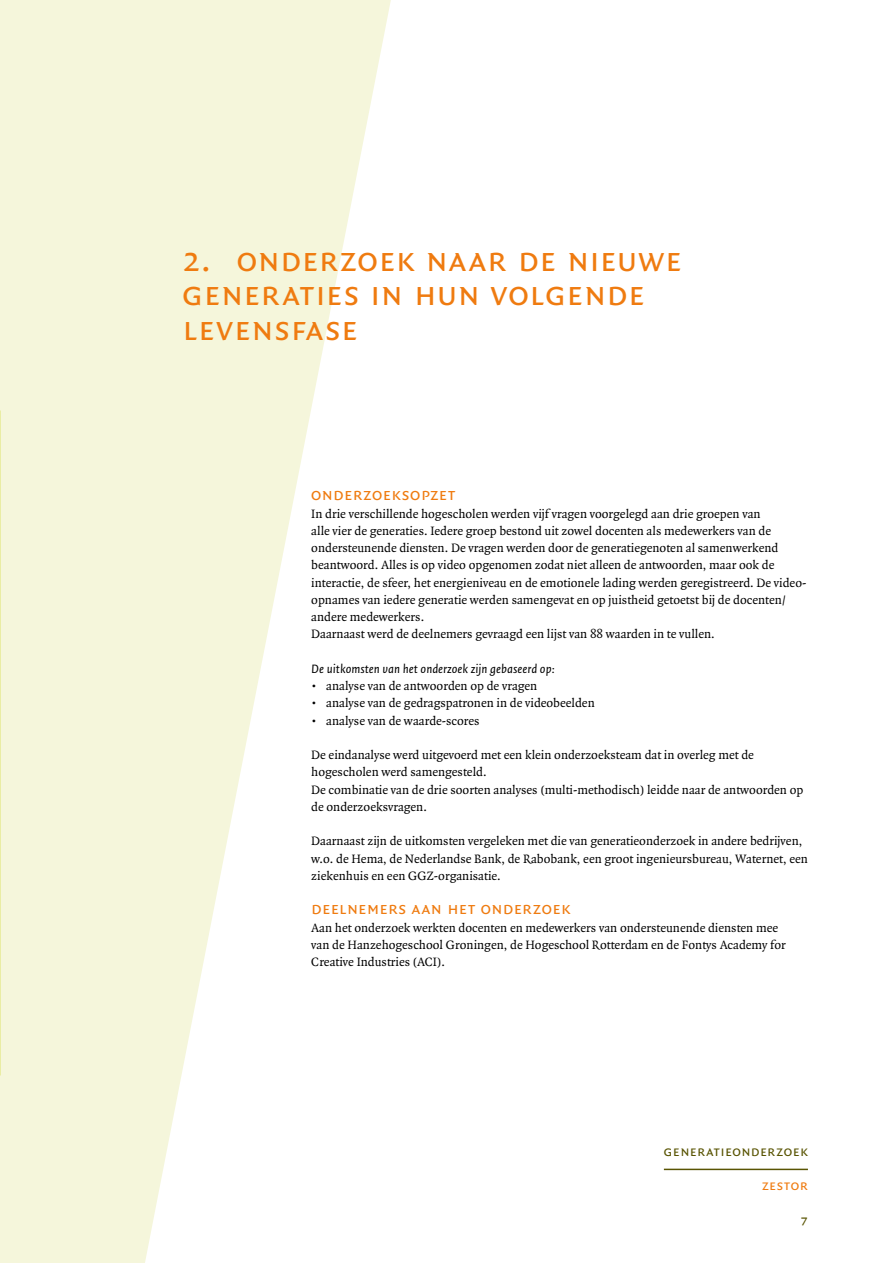
<style>
.page{position:relative;width:893px;height:1263px;background:#fff}
.page>*{position:absolute;margin:0;border:0;box-sizing:border-box;transform-origin:0 0}
.t1{font:36px/34.5px "Quadraat Sans Small Caps";letter-spacing:.025em;color:#ef7b10}
.t2{font:18px "Quadraat Sans Small Caps";letter-spacing:.03em;color:#ef7b10}
.t3{font:15px "Quadraat Sans Small Caps";letter-spacing:.03em;color:#595403}
.t4{font:15px "Quadraat Sans Small Caps";letter-spacing:.035em;color:#ef7b10}
.t5{font:13.05px/17.2px "Quadraat";color:#000}
.t6{font:italic 13.05px "Quadraat Sans";color:#000}
</style>
<div class="page">
<svg style="left:0;top:0;width:391px;height:1263px;fill:#f5f6db"></svg>
<hr style="left:664px;top:1169px;width:144px;height:1px;background:#595403">
<hr style="left:0;top:410px;width:1px;height:666px;background:#fff">
<h1 class="t1" style="left:183px;top:243px;width:501px">2. onderzoek naar de nieuwe generaties in hun volgende levensfase</h1>
<h2 class="t2" style="left:311px;top:484px;width:146px">onderzoeksopzet</h2>
<p class="t5" style="left:311px;top:505px;width:497px">In drie verschillende hogescholen werden vijf vragen voorgelegd aan drie groepen van<br>alle vier de generaties. Iedere groep bestond uit zowel docenten als medewerkers van de ondersteunende diensten. De vragen werden door de generatiegenoten al samenwerkend beantwoord. Alles is op video opgenomen zodat niet alleen de antwoorden, maar ook de interactie, de sfeer, het energieniveau en de emotionele lading werden geregistreerd. De video&shy;opnames van iedere generatie werden samengevat en op juistheid getoetst bij de docenten/ andere medewerkers.<br>Daarnaast werd de deelnemers gevraagd een lijst van 88 waarden in te vullen.</p>
<p class="t6" style="left:311px;top:662px;width:244px">De uitkomsten van het onderzoek zijn gebaseerd op:</p>
<p class="t5" style="left:311px;top:678px;width:228px">• analyse van de antwoorden op de vragen</p>
<p class="t5" style="left:311px;top:695px;width:285px">• analyse van de gedragspatronen in de videobeelden</p>
<p class="t5" style="left:311px;top:712px;width:170px">• analyse van de waarde-scores</p>
<p class="t5" style="left:311px;top:747px;width:494px">De eindanalyse werd uitgevoerd met een klein onderzoeksteam dat in overleg met de hogescholen werd samengesteld.<br>De combinatie van de drie soorten analyses (multi-methodisch) leidde naar de antwoorden op de onderzoeksvragen.</p>
<p class="t5" style="left:311px;top:833px;width:498px">Daarnaast zijn de uitkomsten vergeleken met die van generatieonderzoek in andere bedrijven, w.o. de Hema, de Nederlandse Bank, de Rabobank, een groot ingenieursbureau, Waternet, een ziekenhuis en een GGZ-organisatie.</p>
<h2 class="t2" style="left:311px;top:898px;width:261px">deelnemers aan het onderzoek</h2>
<p class="t5" style="left:311px;top:919px;width:476px">Aan het onderzoek werkten docenten en medewerkers van ondersteunende diensten mee van de Hanzehogeschool Groningen, de Hogeschool Rotterdam en de Fontys Academy for<br>Creative Industries (ACI).</p>
<p class="t3" style="left:664px;top:1142px;width:146px">generatieonderzoek</p>
<p class="t4" style="left:762px;top:1177px;width:47px">zestor</p>
<p class="t3" style="left:800px;top:1211px;width:9px">7</p>
</div>
